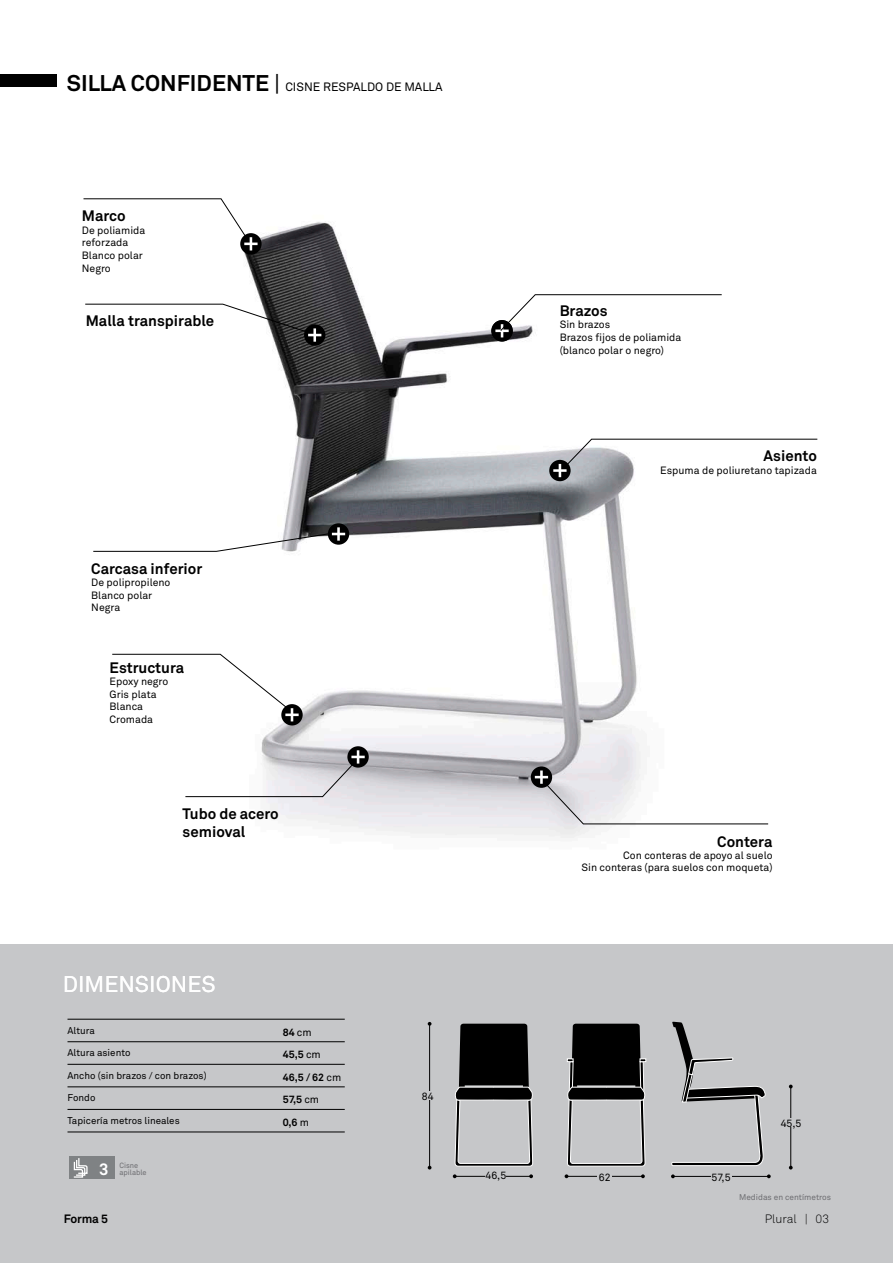
<style>
.page{position:relative;width:893px;height:1263px;background:#fff}
.page>*{position:absolute;margin:0;border:0;box-sizing:border-box;transform-origin:0 0}
.t1{font:22.5px "Akkurat";color:#fff}
.t2{font:700 16.5px "Akkurat";color:#fff}
.t3{font:700 15px/18px "Akkurat";color:#000}
.t4{font:12px "Akkurat";color:#000}
.t5{font:300 12px "Akkurat";color:#000}
.t6{font:700 12px "Akkurat";letter-spacing:-.02em;color:#000}
.t7{font:10.5px/12.6px "Akkurat";color:#000}
.t8{font:700 10.5px/22.5px "Akkurat";color:#000}
.t9{font:9.75px "Akkurat";color:#000}
.t10{font:8.25px "Akkurat";color:#6d6d71}
.t11{font:7.5px/7.5px "Akkurat";color:#6d6d71}
.s1{font-weight:700;font-size:22.5px}
.s2{font-size:22.5px}
.s3{font-weight:400}
</style>
<div class="page">
<div style="left:0;top:944px;width:893px;height:319px;background:#c6c7c9"></div>
<div style="left:0;top:74px;width:56px;height:12px;background:#000"></div>
<img style="left:185px;top:222px;width:456px;height:616px">
<svg style="left:671px;top:1021px;width:95px;height:145px"></svg>
<svg style="left:567px;top:1024px;width:79px;height:142px"></svg>
<svg style="left:454px;top:1024px;width:79px;height:142px"></svg>
<hr style="left:429px;top:1024px;width:1px;height:143px;background:#000">
<svg style="left:789px;top:1084px;width:4px;height:4px"></svg>
<hr style="left:790px;top:1086px;width:1px;height:81px;background:#000">
<svg style="left:453px;top:1174px;width:4px;height:4px"></svg>
<svg style="left:529px;top:1174px;width:4px;height:4px"></svg>
<hr style="left:455px;top:1176px;width:76px;height:1px;background:#000">
<svg style="left:641px;top:1174px;width:4px;height:4px"></svg>
<hr style="left:566px;top:1176px;width:77px;height:1px;background:#000">
<svg style="left:671px;top:1174px;width:4px;height:4px"></svg>
<svg style="left:767px;top:1174px;width:4px;height:4px"></svg>
<hr style="left:673px;top:1176px;width:96px;height:1px;background:#000">
<div style="left:422px;top:1092px;width:12px;height:8px;background:#c6c7c9"></div>
<div style="left:781px;top:1118px;width:20px;height:9px;background:#c6c7c9"></div>
<div style="left:485px;top:1171px;width:21px;height:8px;background:#c6c7c9"></div>
<div style="left:598px;top:1171px;width:14px;height:11px;background:#c6c7c9"></div>
<div style="left:711px;top:1172px;width:20px;height:9px;background:#c6c7c9"></div>
<div style="left:93px;top:1157px;width:22px;height:22px;background:#7f8284"></div>
<div style="left:69px;top:1157px;width:22px;height:22px;background:#7f8284"></div>
<svg style="left:73px;top:1158px;width:15px;height:20px"></svg>
<div style="left:304px;top:324px;width:21px;height:22px;background:#000;border-radius:50%"></div>
<svg style="left:85px;top:303px;width:236px;height:33px"></svg>
<hr style="left:313px;top:328px;width:3px;height:14px;background:#fff">
<div style="left:549px;top:460px;width:22px;height:21px;background:#000;border-radius:50%"></div>
<hr style="left:553px;top:469px;width:14px;height:3px;background:#fff">
<svg style="left:556px;top:438px;width:262px;height:39px"></svg>
<div style="left:328px;top:523px;width:21px;height:22px;background:#000;border-radius:50%"></div>
<svg style="left:93px;top:530px;width:252px;height:22px"></svg>
<hr style="left:337px;top:527px;width:3px;height:14px;background:#fff">
<div style="left:281px;top:704px;width:22px;height:21px;background:#000;border-radius:50%"></div>
<hr style="left:285px;top:713px;width:14px;height:3px;background:#fff">
<svg style="left:112px;top:653px;width:183px;height:68px"></svg>
<svg style="left:347px;top:746px;width:22px;height:22px"></svg>
<svg style="left:185px;top:750px;width:180px;height:47px"></svg>
<svg style="left:531px;top:766px;width:21px;height:22px"></svg>
<svg style="left:535px;top:776px;width:234px;height:49px"></svg>
<hr style="left:540px;top:770px;width:3px;height:14px;background:#fff">
<div style="left:240px;top:233px;width:22px;height:21px;background:#000;border-radius:50%"></div>
<svg style="left:83px;top:198px;width:175px;height:52px"></svg>
<hr style="left:68px;top:1041px;width:277px;height:1px;background:#000">
<hr style="left:68px;top:1064px;width:277px;height:1px;background:#000">
<hr style="left:68px;top:1086px;width:277px;height:1px;background:#000">
<hr style="left:68px;top:1109px;width:277px;height:1px;background:#000">
<hr style="left:68px;top:1132px;width:277px;height:1px;background:#000">
<hr style="left:68px;top:1019px;width:277px;height:1px;background:#000">
<div style="left:491px;top:320px;width:22px;height:21px;background:#000;border-radius:50%"></div>
<svg style="left:495px;top:294px;width:227px;height:43px"></svg>
<p class="t4" style="left:67px;top:79px;width:377px"><span class="s1">SILLA CONFIDENTE</span> <span class="s2">|</span> CISNE RESPALDO DE MALLA</p>
<h3 class="t3" style="left:82px;top:207px;width:45px">Marco</h3>
<p class="t7" style="left:82px;top:224px;width:65px">De poliamida reforzada<br>Blanco polar<br>Negro</p>
<h3 class="t3" style="left:86px;top:312px;width:130px">Malla transpirable</h3>
<h3 class="t3" style="left:91px;top:559px;width:113px">Carcasa inferior</h3>
<p class="t7" style="left:91px;top:576px;width:81px">De polipropileno<br>Blanco polar<br>Negra</p>
<h3 class="t3" style="left:110px;top:658px;width:76px">Estructura</h3>
<p class="t7" style="left:110px;top:675px;width:60px">Epoxy negro<br>Gris plata<br>Blanca<br>Cromada</p>
<h3 class="t3" style="left:183px;top:804px;width:98px">Tubo de acero semioval</h3>
<h1 class="t1" style="left:63px;top:970px;width:154px">DIMENSIONES</h1>
<p class="t9" style="left:68px;top:1024px;width:29px">Altura</p>
<p class="t9" style="left:68px;top:1047px;width:64px">Altura asiento</p>
<p class="t9" style="left:68px;top:1069px;width:141px">Ancho (sin brazos / con brazos)</p>
<p class="t9" style="left:68px;top:1092px;width:29px">Fondo</p>
<p class="t9" style="left:68px;top:1114px;width:114px">Tapicería metros lineales</p>
<h2 class="t2" style="left:99px;top:1158px;width:11px">3</h2>
<p class="t11" style="left:119px;top:1161px;width:29px">Cisne apilable</p>
<p class="t8" style="left:283px;top:1020px;width:60px">84 <span class="s3">cm<br></span>45,5 <span class="s3">cm<br></span>46,5 / 62 <span class="s3">cm<br></span>57,5 <span class="s3">cm<br></span>0,6 <span class="s3">m</span></p>
<h3 class="t3" style="left:560px;top:301px;width:49px">Brazos</h3>
<p class="t7" style="left:560px;top:318px;width:123px">Sin brazos<br>Brazos fijos de poliamida (blanco polar o negro)</p>
<h3 class="t3" style="left:764px;top:447px;width:55px">Asiento</h3>
<p class="t7" style="left:660px;top:464px;width:158px">Espuma de poliuretano tapizada</p>
<h3 class="t3" style="left:717px;top:832px;width:57px">Contera</h3>
<p class="t7" style="left:581px;top:849px;width:192px;line-height:12px;text-align:right">Con conteras de apoyo al suelo<br>Sin conteras (para suelos con moqueta)</p>
<p class="t7" style="left:422px;top:1090px;width:13px">84</p>
<p class="t7" style="left:781px;top:1117px;width:22px">45,5</p>
<p class="t7" style="left:485px;top:1169px;width:22px">46,5</p>
<p class="t7" style="left:599px;top:1170px;width:13px">62</p>
<p class="t7" style="left:711px;top:1171px;width:21px">57,5</p>
<p class="t10" style="left:739px;top:1192px;width:93px">Medidas en centímetros</p>
<p class="t6" style="left:64px;top:1211px;width:46px">Forma 5</p>
<p class="t5" style="left:765px;top:1211px;width:66px">Plural | 03</p>
</div>
